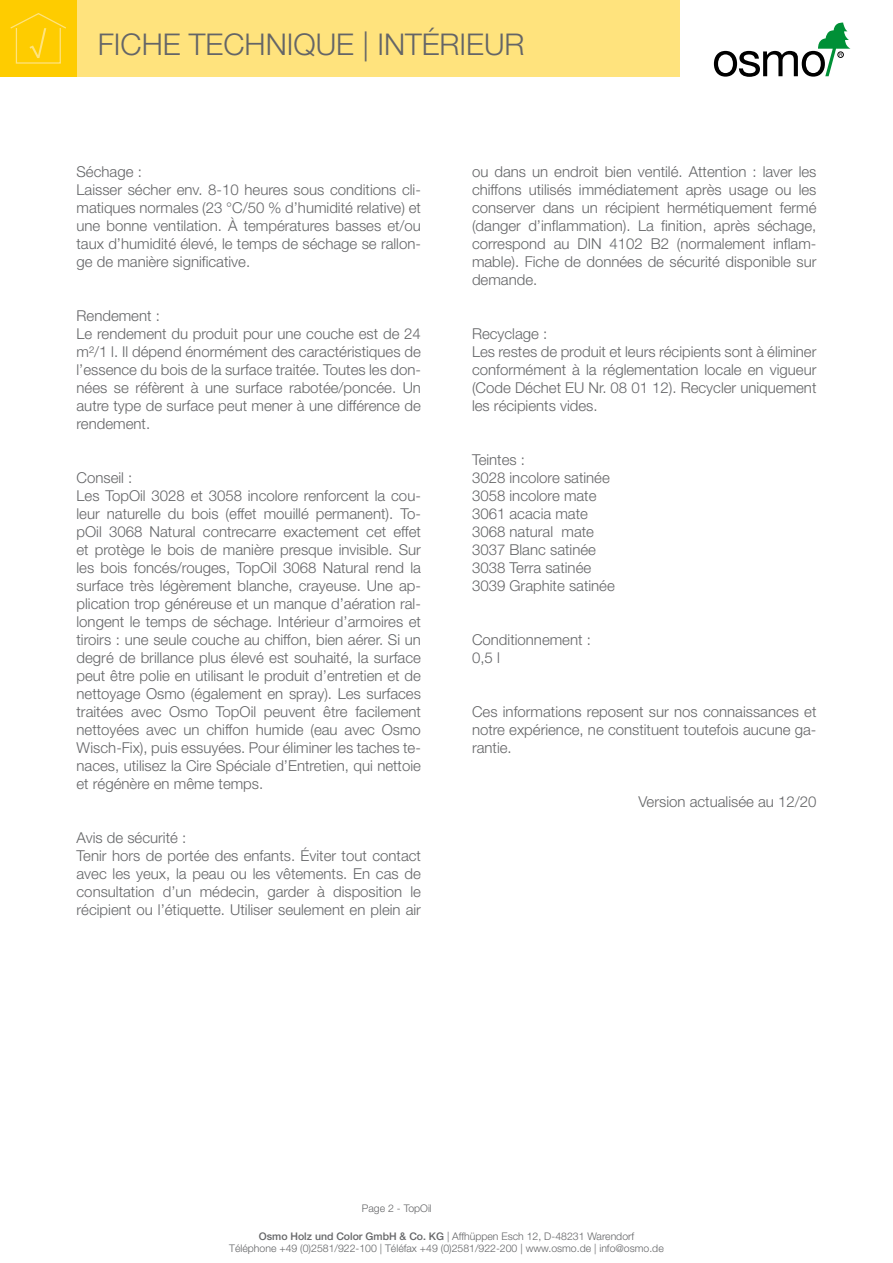
<style>
.page{position:relative;width:893px;height:1263px;background:#fff}
.page>*{position:absolute;margin:0;border:0;box-sizing:border-box;transform-origin:0 0}
.t1{font:300 30px "Helvetica Neue";color:#646567}
.t2{font:300 15px/18px "Helvetica Neue";color:#646567}
.t3{font:300 10.5px/12.6px "Helvetica Neue";color:#646567;text-align:center}
.s1{font-weight:500}
</style>
<div class="page">
<svg style="left:714px;top:23px;width:136px;height:54px"></svg>
<div style="left:77px;top:0;width:603px;height:77px;background:#ffe37d"></div>
<div style="left:0;top:0;width:77px;height:77px;background:#fecc00"></div>
<svg style="left:10px;top:13px;width:56px;height:51px"></svg>
<h1 class="t1" style="left:98px;top:26px;width:428px">FICHE TECHNIQUE | INTÉRIEUR</h1>
<p class="t2" style="left:77px;top:162px;width:346px">Séchage :<br>Laisser sécher env. 8-10 heures sous conditions cli&shy;matiques normales (23 °C/50 % d’humidité relative) et une bonne ventilation. À températures basses et/ou taux d’humidité élevé, le temps de séchage se rallon&shy;ge de manière significative.</p>
<p class="t2" style="left:77px;top:306px;width:346px">Rendement :<br>Le rendement du produit pour une couche est de 24 m²/1 l. Il dépend énormément des caractéristiques de l’essence du bois de la surface traitée. Toutes les don&shy;nées se réfèrent à une surface rabotée/poncée. Un autre type de surface peut mener à une différence de rendement.</p>
<p class="t2" style="left:77px;top:468px;width:346px">Conseil :<br>Les TopOil 3028 et 3058 incolore renforcent la cou&shy;leur naturelle du bois (effet mouillé permanent). To&shy;pOil 3068 Natural contrecarre exactement cet effet et protège le bois de manière presque invisible. Sur les bois foncés/rouges, TopOil 3068 Natural rend la surface très légèrement blanche, crayeuse. Une ap&shy;plication trop généreuse et un manque d’aération ral&shy;longent le temps de séchage. Intérieur d’armoires et tiroirs : une seule couche au chiffon, bien aérer. Si un degré de brillance plus élevé est souhaité, la surface peut être polie en utilisant le produit d’entretien et de nettoyage Osmo (également en spray). Les surfaces traitées avec Osmo TopOil peuvent être facilement nettoyées avec un chiffon humide (eau avec Osmo Wisch-Fix), puis essuyées. Pour éliminer les taches te&shy;naces, utilisez la Cire Spéciale d’Entretien, qui nettoie et régénère en même temps.</p>
<p class="t2" style="left:77px;top:828px;width:346px">Avis de sécurité :<br>Tenir hors de portée des enfants. Éviter tout contact avec les yeux, la peau ou les vêtements. En cas de consultation d’un médecin, garder à disposition le récipient ou l’étiquette. Utiliser seulement en plein air</p>
<p class="t2" style="left:472px;top:162px;width:346px;text-align:justify">ou dans un endroit bien ventilé. Attention : laver les chiffons utilisés immédiatement après usage ou les conserver dans un récipient hermétiquement fermé (danger d’inflammation). La finition, après séchage, correspond au DIN 4102 B2 (normalement inflam&shy;mable). Fiche de données de sécurité disponible sur demande.</p>
<p class="t2" style="left:472px;top:324px;width:346px">Recyclage :<br>Les restes de produit et leurs récipients sont à éliminer conformément à la réglementation locale en vigueur (Code Déchet EU Nr. 08 01 12). Recycler uniquement les récipients vides.</p>
<p class="t2" style="left:472px;top:450px;width:144px">Teintes :<br>3028 incolore satinée<br>3058 incolore mate<br>3061 acacia mate<br>3068 natural mate<br>3037 Blanc satinée<br>3038 Terra satinée<br>3039 Graphite satinée</p>
<p class="t2" style="left:472px;top:630px;width:120px">Conditionnement :<br>0,5 l</p>
<p class="t2" style="left:472px;top:702px;width:346px;text-align:justify">Ces informations reposent sur nos connaissances et notre expérience, ne constituent toutefois aucune ga&shy;rantie.</p>
<p class="t2" style="left:639px;top:792px;width:179px">Version actualisée au 12/20</p>
<p class="t3" style="left:362px;top:1202px;width:72px">Page 2 - TopOil</p>
<p class="t3" style="left:229px;top:1229px;width:436px"><span class="s1">Osmo Holz und Color GmbH &amp; Co. KG</span> | Affhüppen Esch 12, D-48231 Warendorf<br>Téléphone +49 (0)2581/922-100 | Téléfax +49 (0)2581/922-200 | www.osmo.de | info@osmo.de</p>
</div>
